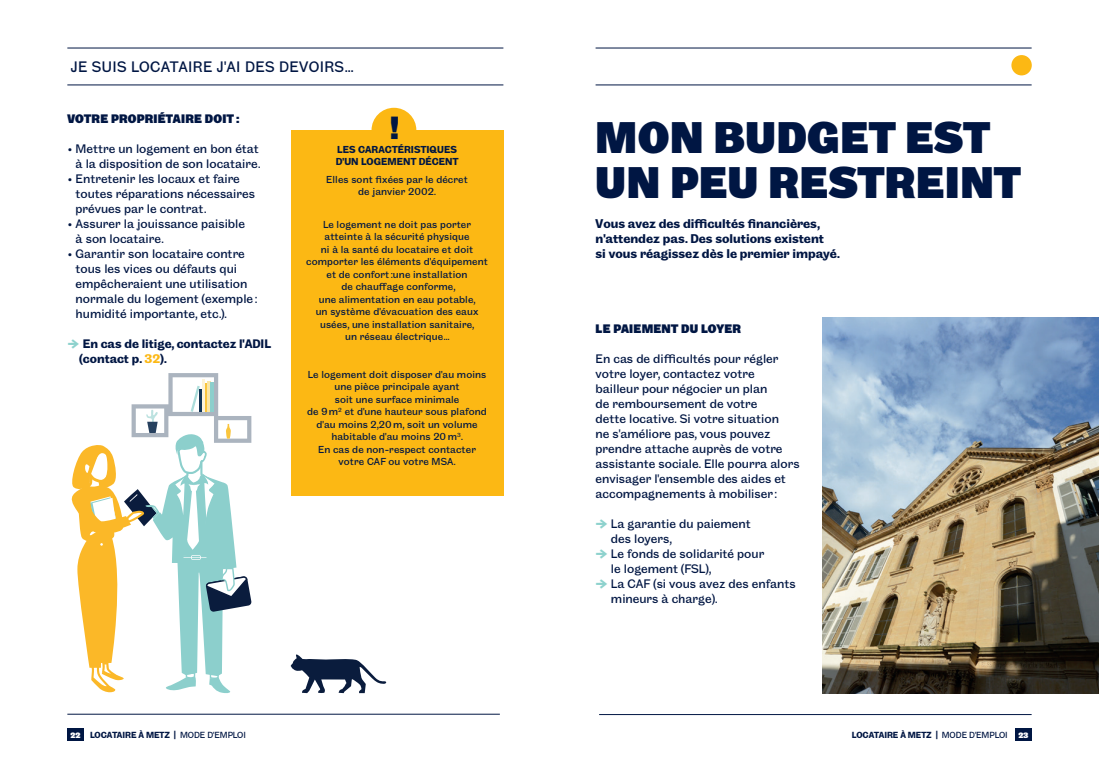
<style>
.page{position:relative;width:1099px;height:780px;background:#fff}
.page>*{position:absolute;margin:0;border:0;box-sizing:border-box;transform-origin:0 0}
.t1{font:900 43.75px/45px "Grotesque 6";letter-spacing:.02em;color:#001643}
.t2{font:15px "Grotesque 6";letter-spacing:.025em;color:#001643}
.t3{font:700 12.5px/15px "Grotesque 6";color:#001643}
.t4{font:12.25px/15px "Grotesque 6";color:#001643}
.t5{font:700 12.25px/15px "Grotesque 6";color:#001643}
.t6{font:900 12.25px "Grotesque 6";letter-spacing:.025em;color:#001643}
.t7{font:10px/12.5px "Grotesque 6";letter-spacing:.01em;color:#001643;text-align:center}
.t8{font:700 10px/12.5px "Grotesque 6";letter-spacing:.01em;color:#001643}
.t9{font:700 8.75px "Grotesque 6";color:#001643}
.s1{font-size:15px;color:#8dd2cd}
.s2{color:#fcb814}
.s3{font-weight:700;font-size:15px;color:#8dd2cd}
.s4{font-weight:900;font-size:7.5px;color:#fff}
.s5{font-weight:400}
</style>
<div class="page">
<hr style="left:67px;top:48px;width:436px;height:1px;background:#001643">
<hr style="left:595px;top:48px;width:436px;height:1px;background:#001643">
<hr style="left:67px;top:85px;width:436px;height:1px;background:#001643">
<hr style="left:595px;top:85px;width:436px;height:1px;background:#001643">
<div style="left:67px;top:728px;width:17px;height:13px;background:#001643"></div>
<div style="left:1015px;top:728px;width:16px;height:13px;background:#001643"></div>
<hr style="left:67px;top:714px;width:433px;height:1px;background:#001643">
<hr style="left:599px;top:714px;width:432px;height:1px;background:#001643">
<div style="left:371px;top:108px;width:45px;height:45px;background:#fcb814;border-radius:50%"></div>
<div style="left:291px;top:130px;width:212px;height:366px;background:#fcb814"></div>
<div style="left:1011px;top:55px;width:20px;height:20px;background:#fcb814;border-radius:50%"></div>
<img style="left:822px;top:318px;width:276px;height:375px">
<svg style="left:71px;top:373px;width:181px;height:320px"></svg>
<hr style="left:210px;top:382px;width:4px;height:30px;background:#8ccfcc">
<svg style="left:291px;top:654px;width:95px;height:39px"></svg>
<p class="t2" style="left:71px;top:58px;width:284px">JE SUIS LOCATAIRE J’AI DES DEVOIRS…</p>
<p class="t6" style="left:67px;top:111px;width:174px">VOTRE PROPRIÉTAIRE DOIT :</p>
<p class="t4" style="left:67px;top:141px;width:194px;text-align:right">• Mettre un logement en bon état à la disposition de son locataire.</p>
<p class="t4" style="left:76px;top:171px;width:181px;text-indent:-8px">• Entretenir les locaux et faire toutes réparations nécessaires prévues par le contrat.</p>
<p class="t4" style="left:76px;top:216px;width:171px;text-indent:-8px">• Assurer la jouissance paisible à son locataire.</p>
<p class="t4" style="left:76px;top:246px;width:183px;text-indent:-8px">• Garantir son locataire contre tous les vices ou défauts qui empêcheraient une utilisation normale du logement (exemple: humidité importante, etc.).</p>
<p class="t5" style="left:79px;top:335px;width:193px;text-indent:-12px"><span class="s1">--&gt;</span> En cas de litige, contactez l’ADIL (contact p. <span class="s2">32</span>).</p>
<p class="t8" style="left:336px;top:142px;width:124px">LES CARACTÉRISTIQUES<br>D’UN LOGEMENT DÉCENT</p>
<p class="t7" style="left:326px;top:173px;width:143px">Elles sont fixées par le décret de janvier 2002.</p>
<p class="t7" style="left:306px;top:218px;width:183px">Le logement ne doit pas porter atteinte à la sécurité physique<br>ni à la santé du locataire et doit comporter les éléments d’équipement et de confort :une installation<br>de chauffage conforme,<br>une alimentation en eau potable,<br>un système d’évacuation des eaux usées, une installation sanitaire,<br>un réseau électrique…</p>
<p class="t7" style="left:307px;top:368px;width:181px">Le logement doit disposer d’au moins une pièce principale ayant<br>soit une surface minimale<br>de 9m<sup>2</sup> et d’une hauteur sous plafond d’au moins 2,20m, soit un volume habitable d’au moins 20m<sup>3</sup>.<br>En cas de non-respect contacter votre CAF ou votre MSA.</p>
<h1 class="t1" style="left:595px;top:115px;width:426px">MON BUDGET EST<br>UN PEU RESTREINT</h1>
<p class="t3" style="left:595px;top:215px;width:246px">Vous avez des difficultés financières, n’attendez pas. Des solutions existent<br>si vous réagissez dès le premier impayé.</p>
<p class="t6" style="left:595px;top:321px;width:147px">LE PAIEMENT DU LOYER</p>
<p class="t4" style="left:595px;top:351px;width:205px">En cas de difficultés pour régler votre loyer, contactez votre bailleur pour négocier un plan<br>de remboursement de votre<br>dette locative. Si votre situation<br>ne s’améliore pas, vous pouvez prendre attache auprès de votre assistante sociale. Elle pourra alors envisager l’ensemble des aides et accompagnements à mobiliser :</p>
<p class="t4" style="left:595px;top:516px;width:157px"><span class="s3">--&gt;</span> La garantie du paiement</p>
<p class="t4" style="left:611px;top:531px;width:62px">des loyers,</p>
<p class="t4" style="left:595px;top:546px;width:170px"><span class="s3">--&gt;</span> Le fonds de solidarité pour</p>
<p class="t4" style="left:611px;top:561px;width:101px">le logement (FSL),</p>
<p class="t4" style="left:595px;top:576px;width:201px"><span class="s3">--&gt;</span> La CAF (si vous avez des enfants</p>
<p class="t4" style="left:611px;top:591px;width:108px">mineurs à charge).</p>
<p class="t9" style="left:70px;top:728px;width:177px"><span class="s4">22</span> LOCATAIRE À METZ | <span class="s5">MODE D’EMPLOI</span></p>
<p class="t9" style="left:851px;top:728px;width:178px">LOCATAIRE À METZ | <span class="s5">MODE D’EMPLOI</span> <span class="s4">23</span></p>
</div>
